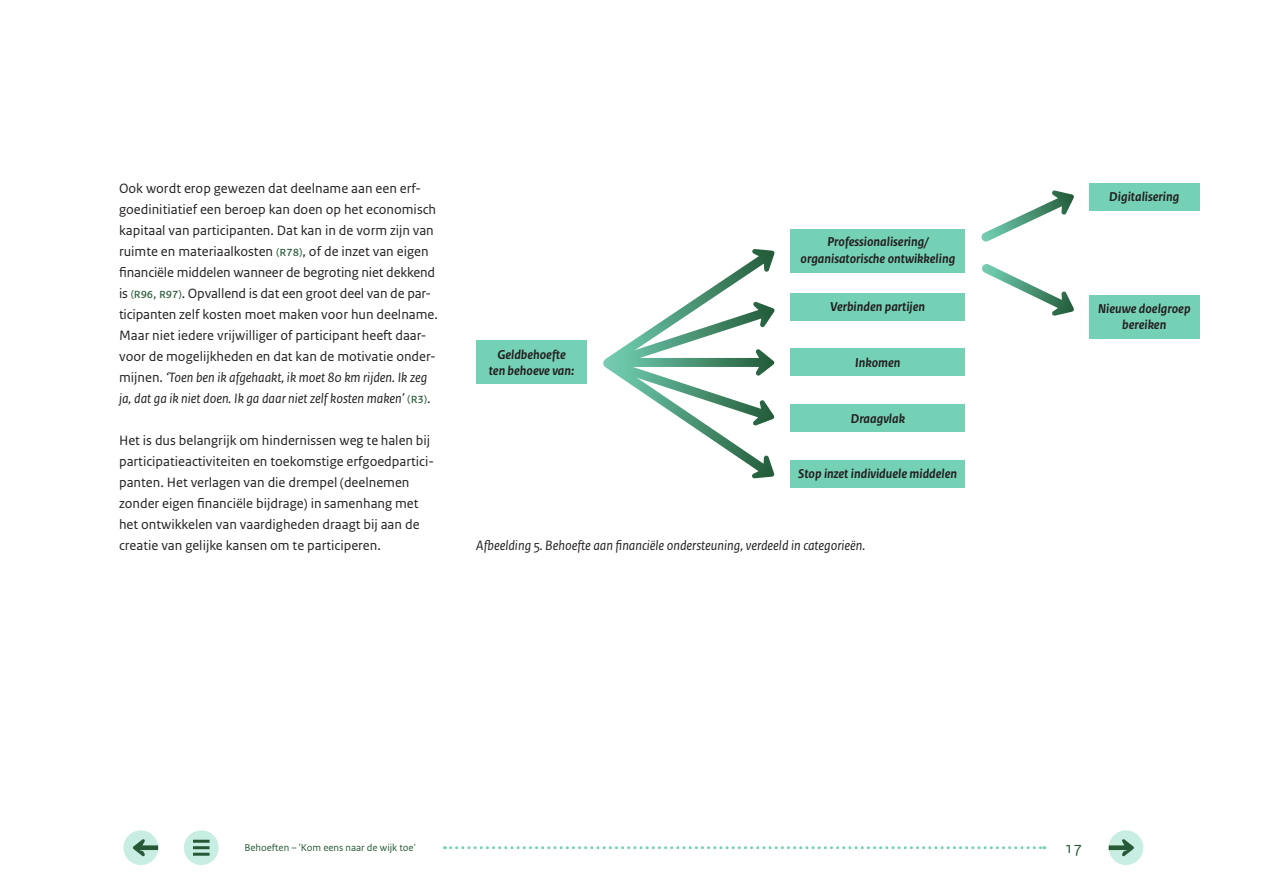
<style>
.page{position:relative;width:1263px;height:893px;background:#fff}
.page>*{position:absolute;margin:0;border:0;box-sizing:border-box;transform-origin:0 0}
.t1{font:16.5px "Rijksoverheid Sans Text";color:#275937}
.p_lopende{font:14.25px/21px "Rijksoverheid Sans Text";color:#231f20}
.t2{font:italic 14.25px "Rijksoverheid Sans Text";color:#231f20}
.t3{font:italic 700 13.5px/16.5px "Rijksoverheid Sans Text";color:#231f20;text-align:center}
.t4{font:10.5px "Rijksoverheid Sans Text";color:#275937}
.s1{color:#275937}
.s2{font-style:italic}
</style>
<div class="page">
<div style="left:791px;top:229px;width:174px;height:44px;background:#75d1b5"></div>
<div style="left:791px;top:293px;width:174px;height:27px;background:#75d1b5"></div>
<div style="left:791px;top:349px;width:174px;height:27px;background:#75d1b5"></div>
<div style="left:791px;top:404px;width:174px;height:28px;background:#75d1b5"></div>
<div style="left:791px;top:460px;width:174px;height:27px;background:#75d1b5"></div>
<svg style="left:603px;top:249px;width:172px;height:229px"></svg>
<div style="left:476px;top:341px;width:111px;height:43px;background:#75d1b5"></div>
<div style="left:1089px;top:184px;width:110px;height:27px;background:#75d1b5"></div>
<div style="left:1089px;top:295px;width:110px;height:44px;background:#75d1b5"></div>
<svg style="left:981px;top:191px;width:93px;height:51px"></svg>
<svg style="left:982px;top:264px;width:92px;height:52px"></svg>
<svg style="left:444px;top:846px;width:601px;height:3px"></svg>
<div style="left:1109px;top:830px;width:34px;height:35px;background:#c8ede2;border-radius:50%"></div>
<svg style="left:1109px;top:839px;width:25px;height:17px"></svg>
<div style="left:123px;top:830px;width:35px;height:35px;background:#c8ede2;border-radius:50%"></div>
<svg style="left:133px;top:839px;width:25px;height:17px"></svg>
<div style="left:184px;top:830px;width:35px;height:35px;background:#c8ede2;border-radius:50%"></div>
<hr style="left:193px;top:846px;width:17px;height:3px;background:#275937">
<hr style="left:193px;top:840px;width:17px;height:3px;background:#275937">
<hr style="left:193px;top:853px;width:17px;height:3px;background:#275937">
<p class="p_lopende" style="left:119px;top:178px;width:320px">Ook wordt erop gewezen dat deelname aan een erf&shy;goedinitiatief een beroep kan doen op het economisch kapitaal van participanten. Dat kan in de vorm zijn van ruimte en materiaalkosten <span class="s1">(R78)</span>, of de inzet van eigen financiële middelen wanneer de begroting niet dekkend is <span class="s1">(R96, R97)</span>. Opvallend is dat een groot deel van de par&shy;ticipanten zelf kosten moet maken voor hun deelname.<br>Maar niet iedere vrijwilliger of participant heeft daar&shy;voor de mogelijkheden en dat kan de motivatie onder&shy;mijnen. <span class="s2">‘Toen ben ik afgehaakt, ik moet 80 km rijden. Ik zeg ja, dat ga ik niet doen. Ik ga daar niet zelf kosten maken’</span> <span class="s1">(R3)</span>.</p>
<p class="p_lopende" style="left:119px;top:430px;width:317px">Het is dus belangrijk om hindernissen weg te halen bij participatieactiviteiten en toekomstige erfgoedpartici&shy;panten. Het verlagen van die drempel (deelnemen zonder eigen financiële bijdrage) in samenhang met het ontwikkelen van vaardigheden draagt bij aan de creatie van gelijke kansen om te participeren.</p>
<p class="t3" style="left:800px;top:234px;width:156px">Professionalisering/ organisatorische ontwikkeling</p>
<p class="t3" style="left:489px;top:346px;width:87px">Geldbehoefte ten behoeve van:</p>
<p class="t3" style="left:831px;top:299px;width:96px">Verbinden partijen</p>
<p class="t3" style="left:855px;top:355px;width:47px">Inkomen</p>
<p class="t3" style="left:851px;top:410px;width:56px">Draagvlak</p>
<p class="t3" style="left:799px;top:466px;width:160px">Stop inzet individuele middelen</p>
<p class="t2" style="left:476px;top:538px;width:391px">Afbeelding 5. Behoefte aan financiële ondersteuning, verdeeld in categorieën.</p>
<p class="t3" style="left:1109px;top:189px;width:71px">Digitalisering</p>
<p class="t3" style="left:1098px;top:300px;width:94px">Nieuwe doelgroep bereiken</p>
<p class="t4" style="left:244px;top:841px;width:173px">Behoeften – 'Kom eens naar de wijk toe'</p>
<p class="t1" style="left:1065px;top:838px;width:19px">17</p>
</div>
